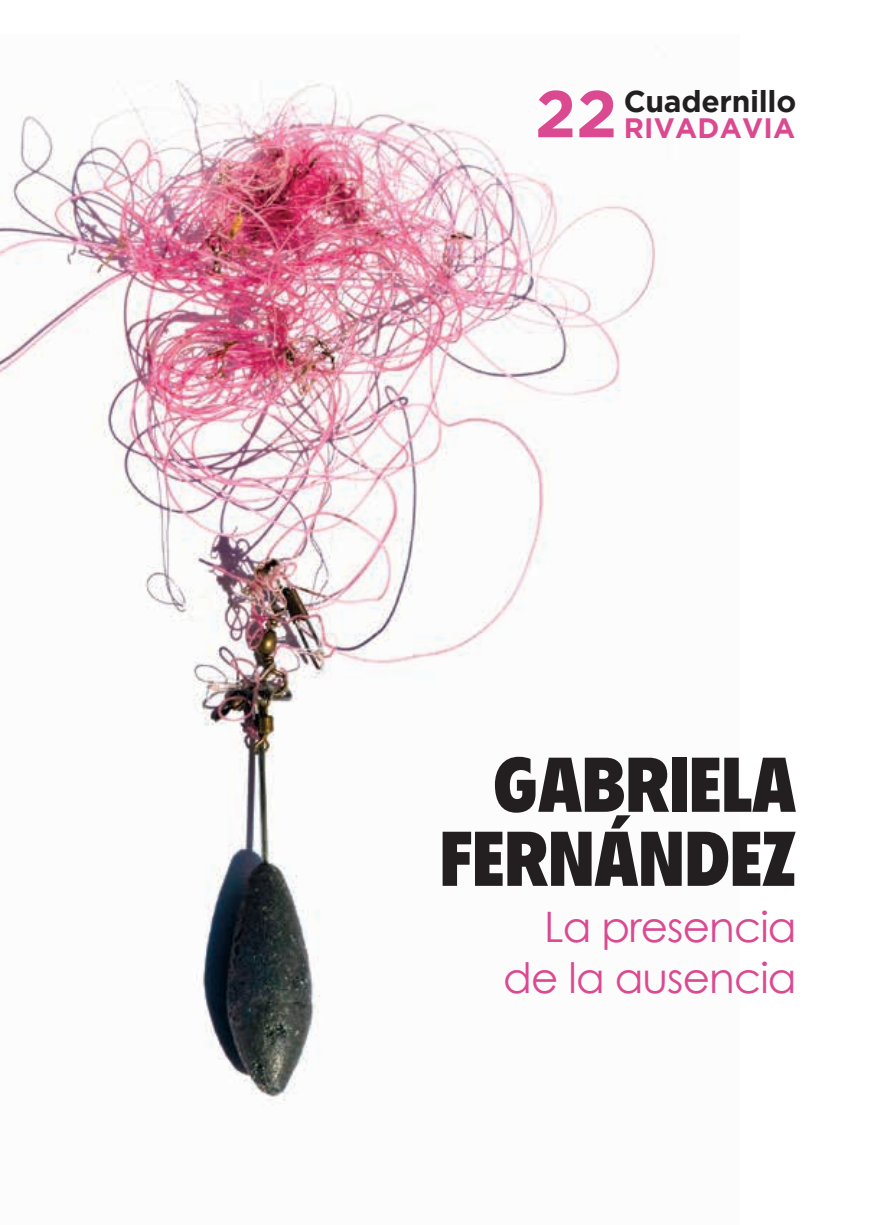
<style>
.page{position:relative;width:885px;height:1225px;background:#fff}
.page>*{position:absolute;margin:0;border:0;box-sizing:border-box;transform-origin:0 0}
.t1{font:900 condensed 76px/74px "Flyer LT Std";color:#231f20;text-align:right}
.t2{font:700 66px "Gotham";color:#db4990}
.t3{font:42px/50.4px "Century Gothic";letter-spacing:-.02em;color:#db4990;text-align:right}
.t4{font:700 30px "Gotham";letter-spacing:-.01em;color:#231f20}
.t5{font:700 28px "Gotham";letter-spacing:.01em;color:#db4990}
</style>
<div class="page">
<img style="left:0;top:80px;width:656px;height:1021px">
<h2 class="t2" style="left:535px;top:76px;width:84px">22</h2>
<p class="t4" style="left:623px;top:84px;width:174px">Cuadernillo</p>
<p class="t5" style="left:623px;top:112px;width:173px">RIVADAVIA</p>
<h1 class="t1" style="left:439px;top:748px;width:358px">GABRIELA<br>FERNÁNDEZ</h1>
<p class="t3" style="left:503px;top:901px;width:295px">La presencia de la ausencia</p>
</div>
